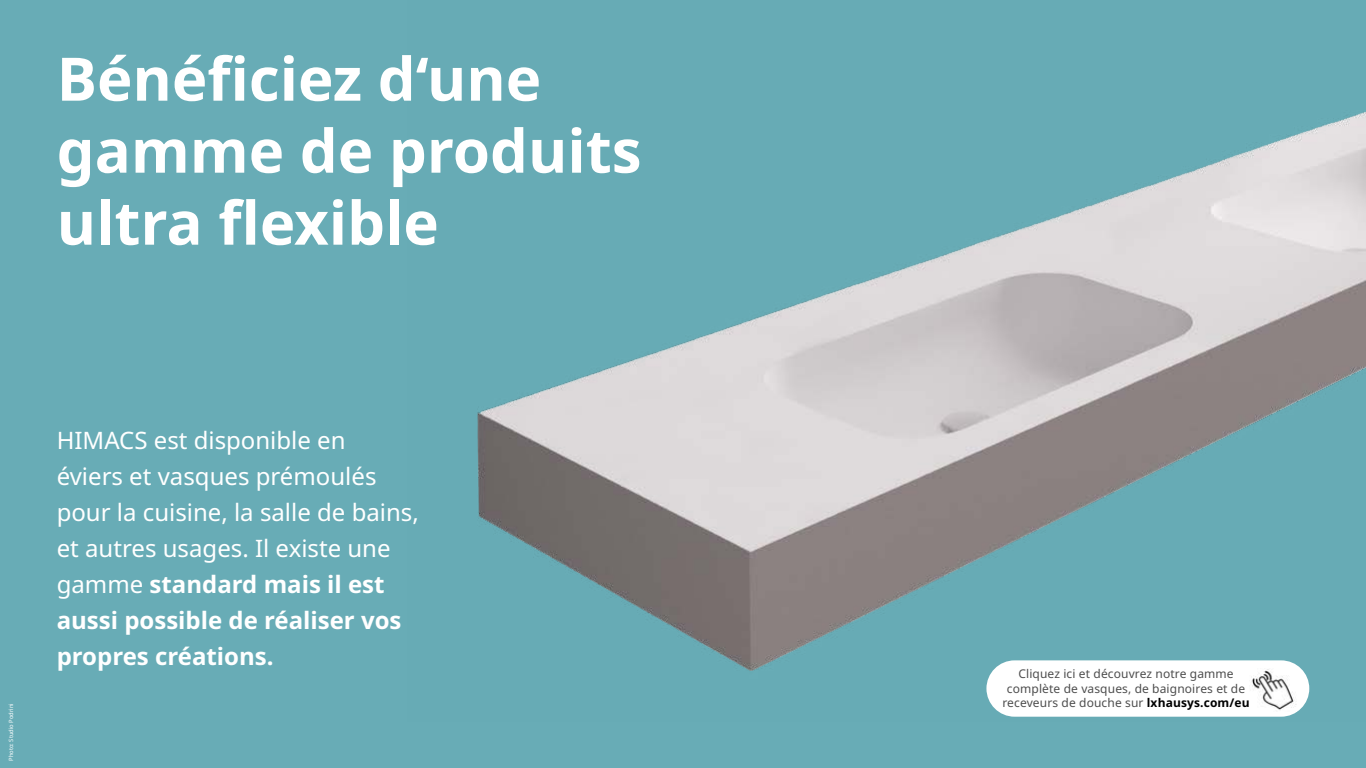
<style>
.page{position:relative;width:1366px;height:768px;background:#68acb6}
.page>*{position:absolute;margin:0;border:0;box-sizing:border-box;transform-origin:0 0}
.t1{font:700 60px/72px "Noto Sans";color:#fff}
.t2{font:24px/36px "Noto Sans";color:#fff}
.t3{font:12px/14.4px "Noto Sans";letter-spacing:.01em;color:#4d4d4d;text-align:center}
.t4{font:5.8px "Noto Sans";color:#fff}
.s1{font-weight:700}
.s2{font-weight:700;color:#000}
</style>
<div class="page">
<img style="left:477px;top:112px;width:889px;height:605px">
<div style="left:986px;top:660px;width:323px;height:57px;background:#fff;border-radius:28px"></div>
<img style="left:1251px;top:669px;width:45px;height:41px">
<h1 class="t1" style="left:57px;top:44px;width:586px">Bénéficiez d‘une gamme de produits ultra flexible</h1>
<p class="t4" style="left:7px;top:761px;width:59px;rotate:-90deg">Photo: Studio Podrini</p>
<p class="t2" style="left:57px;top:422px;width:364px">HIMACS est disponible en<br>éviers et vasques prémoulés pour la cuisine, la salle de bains, et autres usages. Il existe une gamme <span class="s1">standard mais il est aussi possible de réaliser vos propres créations.</span></p>
<p class="t3" style="left:1002px;top:667px;width:249px">Cliquez ici et découvrez notre gamme complète de vasques, de baignoires et de receveurs de douche sur <span class="s2">lxhausys.com/eu</span></p>
</div>
